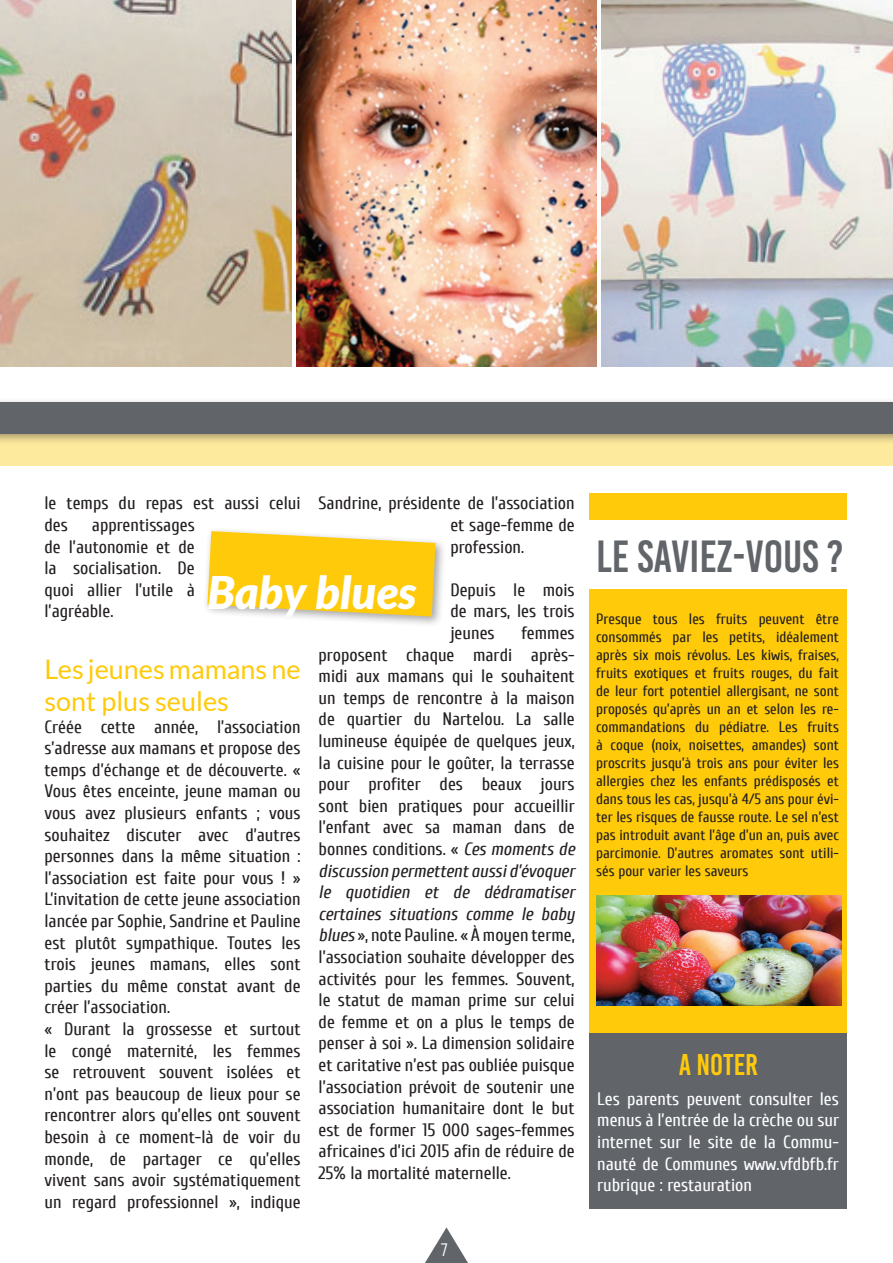
<style>
.page{position:relative;width:893px;height:1263px;background:#fff}
.page>*{position:absolute;margin:0;border:0;box-sizing:border-box;transform-origin:0 0}
.t1{font:45px "Bebas Kai";color:#61656a}
.t2{font:italic 900 45px "Lato";color:#fff}
.t3{font:30px "Bebas Kai";color:#feca0a}
.t4{font:27px/32.4px "Lato";color:#feca0a}
.t5{font:18px/21.6px "Cuprum";color:#231f20;text-align:justify}
.t6{font:18px/21.6px "Cuprum";color:#fff;text-align:justify}
.t7{font:18px "Dolce Vita";color:#fff}
.t8{font:15px/18px "Cuprum";color:#231f20;text-align:justify}
.s1{font-style:italic}
</style>
<div class="page">
<div style="left:203px;top:526px;width:243px;height:101px;background:#231f20;opacity:.4"></div>
<svg style="left:207px;top:531px;width:229px;height:85px"></svg>
<div style="left:0;top:402px;width:893px;height:63px;background:#feea9d"></div>
<div style="left:589px;top:493px;width:258px;height:716px;background:#feca0a"></div>
<div style="left:589px;top:520px;width:258px;height:68px;background:#fff"></div>
<div style="left:589px;top:1033px;width:258px;height:176px;background:#61656a"></div>
<img style="left:601px;top:0;width:292px;height:367px">
<img style="left:0;top:0;width:292px;height:367px">
<div style="left:0;top:397px;width:893px;height:48px;background:#231f20;opacity:.4"></div>
<div style="left:0;top:402px;width:893px;height:32px;background:#61656a"></div>
<img style="left:296px;top:0;width:301px;height:366px">
<img style="left:596px;top:895px;width:245px;height:110px">
<svg style="left:425px;top:1227px;width:43px;height:36px"></svg>
<p class="t5" style="left:450px;top:493px;width:126px;text-indent:-132px">Sandrine, présidente de l’association et sage-femme de profession.</p>
<p class="t5" style="left:450px;top:579px;width:126px">Depuis le mois de mars, les trois jeunes</p>
<p class="t5" style="left:44px;top:493px;width:258px">le temps du repas est aussi celui des</p>
<p class="t5" style="left:44px;top:514px;width:152px;text-indent:47px">apprentissages de l’autonomie et de la socialisation. De quoi allier l’utile à l’agréable.</p>
<h3 class="t4" style="left:44px;top:652px;width:258px">Les jeunes mamans ne sont plus seules</h3>
<p class="t5" style="left:44px;top:716px;width:258px;text-align:left">Créée cette année, l’association s’adresse aux mamans et propose des temps d’échange et de découverte. « Vous êtes enceinte, jeune maman ou vous avez plusieurs enfants ; vous souhaitez discuter avec d’autres personnes dans la même situation : l’association est faite pour vous ! » L’invitation de cette jeune association lancée par Sophie, Sandrine et Pauline est plutôt sympathique. Toutes les trois jeunes mamans, elles sont parties du même constat avant de créer l’association.<br>« Durant la grossesse et surtout le congé maternité, les femmes se retrouvent souvent isolées et n’ont pas beaucoup de lieux pour se rencontrer alors qu’elles ont souvent besoin à ce moment-là de voir du monde, de partager ce qu’elles vivent sans avoir systématiquement un regard professionnel », indique</p>
<h1 class="t2" style="left:208px;top:566px;width:210px">Baby blues</h1>
<p class="t5" style="left:319px;top:622px;width:258px;text-indent:203px">femmes proposent chaque mardi après&shy;midi aux mamans qui le souhaitent un temps de rencontre à la maison de quartier du Nartelou. La salle lumineuse équipée de quelques jeux, la cuisine pour le goûter, la terrasse pour profiter des beaux jours sont bien pratiques pour accueillir l’enfant avec sa maman dans de bonnes conditions. « <span class="s1">Ces moments de discussion permettent aussi d’évoquer le quotidien et de dédramatiser certaines situations comme le baby blues</span> », note Pauline. « À moyen terme, l’association souhaite développer des activités pour les femmes. Souvent, le statut de maman prime sur celui de femme et on a plus le temps de penser à soi ». La dimension solidaire et caritative n’est pas oubliée puisque l’association prévoit de soutenir une association humanitaire dont le but est de former 15 000 sages-femmes africaines d’ici 2015 afin de réduire de 25% la mortalité maternelle.</p>
<p class="t7" style="left:441px;top:1240px;width:8px">7</p>
<h1 class="t1" style="left:596px;top:533px;width:249px">LE SAVIEZ-VOUS ?</h1>
<p class="t8" style="left:596px;top:610px;width:244px">Presque tous les fruits peuvent être consommés par les petits, idéalement après six mois révolus. Les kiwis, fraises, fruits exotiques et fruits rouges, du fait de leur fort potentiel allergisant, ne sont proposés qu’après un an et selon les re&shy;commandations du pédiatre. Les fruits à coque (noix, noisettes, amandes) sont proscrits jusqu’à trois ans pour éviter les allergies chez les enfants prédisposés et dans tous les cas, jusqu’à 4/5 ans pour évi&shy;ter les risques de fausse route. Le sel n’est pas introduit avant l’âge d’un an, puis avec parcimonie. D’autres aromates sont utili&shy;sés pour varier les saveurs</p>
<h2 class="t3" style="left:679px;top:1049px;width:81px">A NOTER</h2>
<p class="t6" style="left:597px;top:1088px;width:243px">Les parents peuvent consulter les menus à l’entrée de la crèche ou sur internet sur le site de la Commu&shy;nauté de Communes www.vfdbfb.fr rubrique : restauration</p>
</div>
